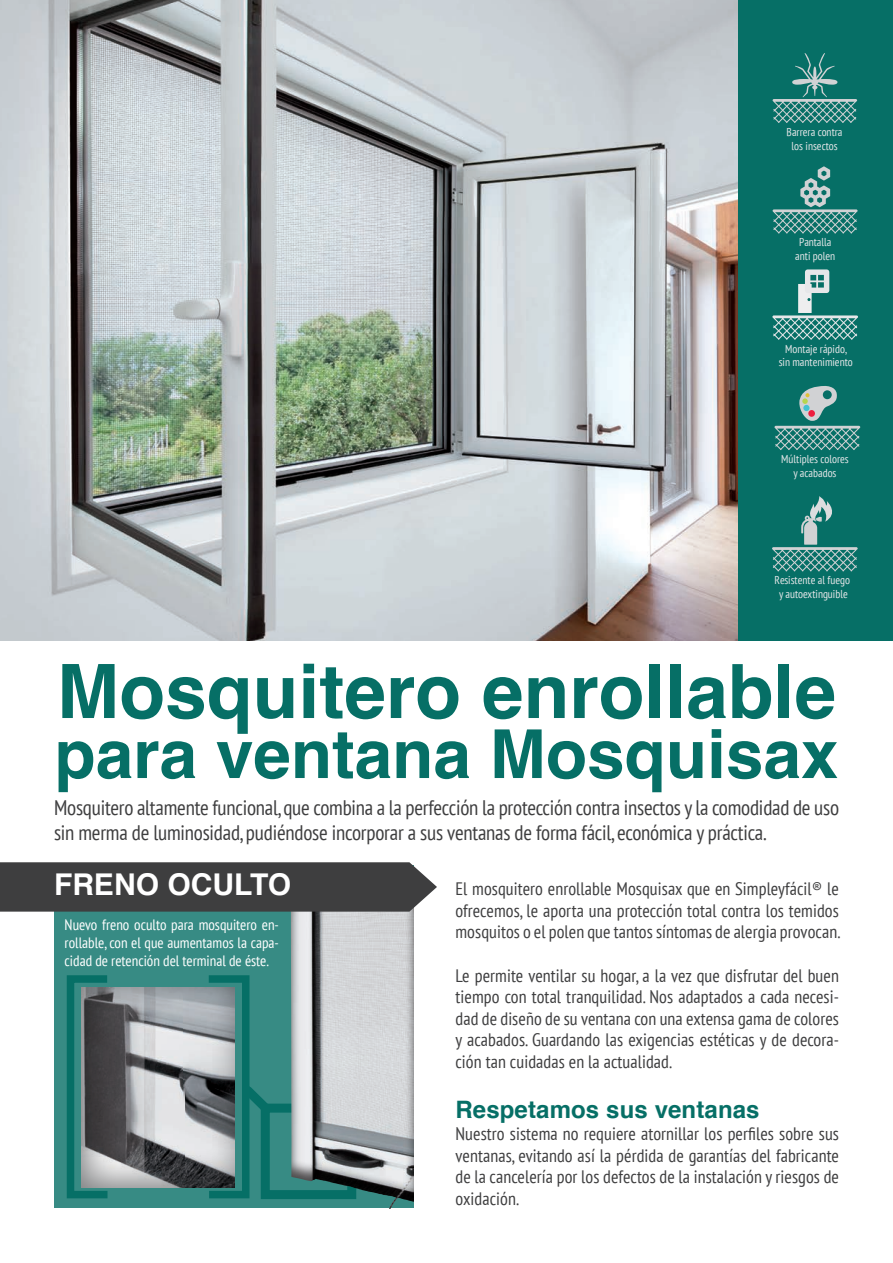
<style>
.page{position:relative;width:893px;height:1263px;background:#fff}
.page>*{position:absolute;margin:0;border:0;box-sizing:border-box;transform-origin:0 0}
.t1{font:700 75px "Helvetica";color:#066f66}
.t2{font:700 67.5px "Helvetica";color:#066f66}
.t3{font:700 30px "Helvetica";color:#fff}
.t4{font:700 24px "Helvetica";letter-spacing:.005em;color:#066f66}
.t5{font:condensed 21px/25.2px "PT Sans";letter-spacing:-.01em;color:#3e3e3f}
.t6{font:condensed 18px/21.6px "PT Sans";letter-spacing:.005em;color:#3e3e3f;text-align:justify}
.t7{font:condensed 15px/18px "PT Sans";color:#fff;text-align:justify}
.t8{font:condensed 11.4px/13.8px "PT Sans";color:#e6e7e9;text-align:center}
</style>
<div class="page">
<div style="left:54px;top:865px;width:360px;height:343px;background:#378b84"></div>
<img style="left:0;top:0;width:738px;height:640px">
<div style="left:738px;top:0;width:155px;height:640px;background:#066f66"></div>
<svg style="left:774px;top:386px;width:86px;height:64px"></svg>
<svg style="left:772px;top:269px;width:86px;height:71px"></svg>
<svg style="left:773px;top:53px;width:84px;height:70px"></svg>
<svg style="left:773px;top:166px;width:85px;height:67px"></svg>
<svg style="left:772px;top:496px;width:86px;height:75px"></svg>
<div style="left:67px;top:975px;width:44px;height:223px;border:8px solid #066f66"></div>
<div style="left:205px;top:975px;width:44px;height:223px;border:8px solid #066f66"></div>
<div style="left:261px;top:1103px;width:95px;height:96px;border:9px solid #066f66"></div>
<div style="left:80px;top:987px;width:156px;height:202px;background:#57585a;opacity:.75"></div>
<svg style="left:235px;top:1078px;width:30px;height:43px"></svg>
<div style="left:265px;top:893px;width:151px;height:318px;background:#231f20;opacity:.75"></div>
<svg style="left:0;top:862px;width:437px;height:50px;background:#454546"></svg>
<p class="t8" style="left:787px;top:125px;width:57px">Barrera contra los insectos</p>
<p class="t8" style="left:795px;top:235px;width:42px">Pantalla anti polen</p>
<p class="t8" style="left:779px;top:341px;width:76px">Montaje rápido, sin mantenimiento</p>
<p class="t8" style="left:781px;top:452px;width:69px">Múltiples colores y acabados</p>
<p class="t8" style="left:775px;top:573px;width:77px">Resistente al fuego y autoextinguible</p>
<h1 class="t1" style="left:57px;top:631px;width:781px">Mosquitero enrollable</h1>
<h2 class="t2" style="left:54px;top:700px;width:786px">para ventana Mosquisax</h2>
<p class="t5" style="left:54px;top:794px;width:787px">Mosquitero altamente funcional, que combina a la perfección la protección contra insectos y la comodidad de uso sin merma de luminosidad, pudiéndose incorporar a sus ventanas de forma fácil, económica y práctica.</p>
<h3 class="t3" style="left:54px;top:860px;width:239px">FRENO OCULTO</h3>
<p class="t7" style="left:65px;top:915px;width:216px">Nuevo freno oculto para mosquitero en&shy;rollable, con el que aumentamos la capa&shy;cidad de retención del terminal de éste.</p>
<p class="t6" style="left:455px;top:878px;width:386px">El mosquitero enrollable Mosquisax que en Simpleyfácil® le ofrecemos, le aporta una protección total contra los temidos mosquitos o el polen que tantos síntomas de alergia provocan.</p>
<p class="t6" style="left:455px;top:964px;width:385px">Le permite ventilar su hogar, a la vez que disfrutar del buen tiempo con total tranquilidad. Nos adaptados a cada necesi&shy;dad de diseño de su ventana con una extensa gama de colores y acabados. Guardando las exigencias estéticas y de decora&shy;ción tan cuidadas en la actualidad.</p>
<h3 class="t4" style="left:455px;top:1091px;width:306px">Respetamos sus ventanas</h3>
<p class="t6" style="left:455px;top:1122px;width:385px">Nuestro sistema no requiere atornillar los perfiles sobre sus ventanas, evitando así la pérdida de garantías del fabricante de la cancelería por los defectos de la instalación y riesgos de oxidación.</p>
</div>
